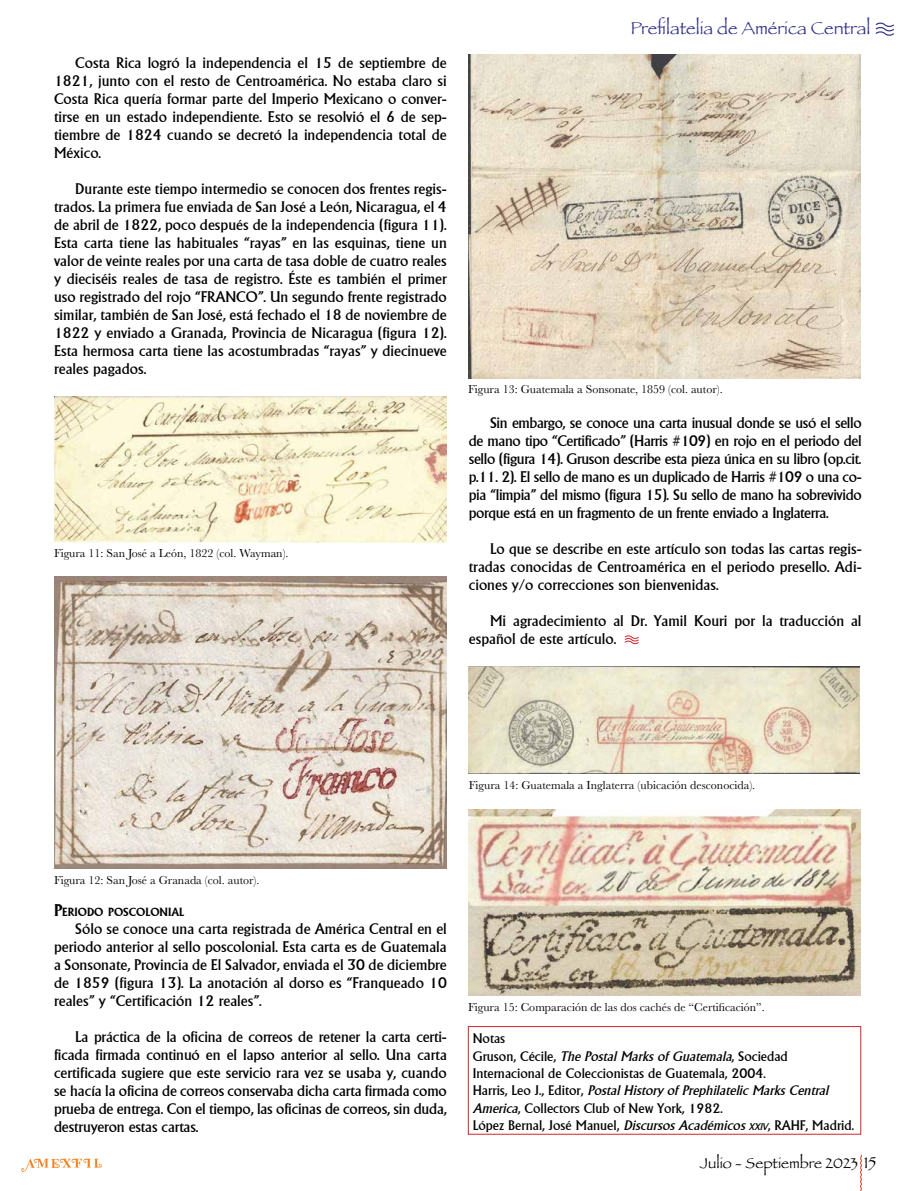
<style>
.page{position:relative;width:915px;height:1191px;background:#fff}
.page>*{position:absolute;margin:0;border:0;box-sizing:border-box;transform-origin:0 0}
.t1{font:18px "Papyrus";color:#303188}
.t2{font:15px/18px "Alberta";color:#000;text-align:justify}
.t3{font:15px "Papyrus";color:#000}
.t4{font:13.5px/17.2px "Alberta";color:#000}
.t5{font:12px "Baskerville";color:#000}
.t6{font:700 11.55px "Alberta";color:#000}
.s1{font-size:16.5px}
.s2{font-style:italic}
.s3{font-style:italic;font-size:9.45px}
</style>
<div class="page">
<svg style="left:860px;top:1155px;width:1px;height:36px"></svg>
<svg style="left:21px;top:1158px;width:81px;height:13px"></svg>
<svg style="left:875px;top:23px;width:19px;height:13px"></svg>
<img style="left:54px;top:576px;width:392px;height:292px">
<img style="left:55px;top:396px;width:391px;height:146px">
<img style="left:468px;top:54px;width:392px;height:324px">
<img style="left:468px;top:809px;width:392px;height:186px">
<img style="left:468px;top:666px;width:391px;height:108px">
<svg style="left:624px;top:635px;width:15px;height:10px"></svg>
<div style="left:468px;top:1026px;width:392px;height:108px;border:1px solid #d2232a"></div>
<p class="t2" style="left:54px;top:54px;width:394px;text-indent:21px">Costa Rica logró la independencia el 15 de septiembre de 1821, junto con el resto de Centroamérica. No estaba claro si Costa Rica quería formar parte del Imperio Mexicano o conver&shy;tirse en un estado independiente. Esto se resolvió el 6 de sep&shy;tiembre de 1824 cuando se decretó la independencia total de México.</p>
<p class="t2" style="left:54px;top:180px;width:394px;text-indent:21px">Durante este tiempo intermedio se conocen dos frentes regis&shy;trados. La primera fue enviada de San José a León, Nicaragua, el 4 de abril de 1822, poco después de la independencia (figura 11).<br>Esta carta tiene las habituales “rayas” en las esquinas, tiene un valor de veinte reales por una carta de tasa doble de cuatro reales y dieciséis reales de tasa de registro. Éste es también el primer uso registrado del rojo “FRANCO”. Un segundo frente registrado similar, también de San José, está fechado el 18 de noviembre de 1822 y enviado a Granada, Provincia de Nicaragua (figura 12).<br>Esta hermosa carta tiene las acostumbradas “rayas” y diecinueve reales pagados.</p>
<p class="t5" style="left:54px;top:546px;width:236px">Figura 11: San José a León, 1822 (col. Wayman).</p>
<p class="t1" style="left:630px;top:17px;width:241px">Prefilatelia de América Central</p>
<p class="t5" style="left:468px;top:382px;width:256px">Figura 13: Guatemala a Sonsonate, 1859 (col. autor).</p>
<p class="t2" style="left:468px;top:414px;width:394px;text-indent:21px">Sin embargo, se conoce una carta inusual donde se usó el sello de mano tipo “Certificado” (Harris #109) en rojo en el periodo del sello (figura 14). Gruson describe esta pieza única en su libro (op.cit. p.11. 2). El sello de mano es un duplicado de Harris #109 o una co&shy;pia “limpia” del mismo (figura 15). Su sello de mano ha sobrevivido porque está en un fragmento de un frente enviado a Inglaterra.</p>
<p class="t2" style="left:468px;top:540px;width:394px;text-indent:21px">Lo que se describe en este artículo son todas las cartas regis&shy;tradas conocidas de Centroamérica en el periodo presello. Adi&shy;ciones y/o correcciones son bienvenidas.</p>
<p class="t2" style="left:468px;top:612px;width:394px;text-indent:21px">Mi agradecimiento al Dr. Yamil Kouri por la traducción al español de este artículo.</p>
<p class="t5" style="left:468px;top:777px;width:288px">Figura 14: Guatemala a Inglaterra (ubicación desconocida).</p>
<p class="t5" style="left:54px;top:872px;width:207px">Figura 12: San José a Granada (col. autor).</p>
<p class="t6" style="left:54px;top:905px;width:131px"><span class="s1">P</span>ERIODO POSCOLONIAL</p>
<p class="t2" style="left:54px;top:919px;width:394px;text-indent:21px">Sólo se conoce una carta registrada de América Central en el periodo anterior al sello poscolonial. Esta carta es de Guatemala a Sonsonate, Provincia de El Salvador, enviada el 30 de diciembre de 1859 (figura 13). La anotación al dorso es “Franqueado 10 reales” y “Certificación 12 reales”.</p>
<p class="t2" style="left:54px;top:1027px;width:394px;text-indent:21px">La práctica de la oficina de correos de retener la carta certi&shy;ficada firmada continuó en el lapso anterior al sello. Una carta certificada sugiere que este servicio rara vez se usaba y, cuando se hacía la oficina de correos conservaba dicha carta firmada como prueba de entrega. Con el tiempo, las oficinas de correos, sin duda, destruyeron estas cartas.</p>
<p class="t5" style="left:468px;top:999px;width:298px">Figura 15: Comparación de las dos cachés de “Certificación”.</p>
<p class="t4" style="left:472px;top:1030px;width:383px">Notas<br>Gruson, Cécile, <span class="s2">The Postal Marks of Guatemala</span>, Sociedad Internacional de Coleccionistas de Guatemala, 2004.<br>Harris, Leo J., Editor, <span class="s2">Postal History of Prephilatelic Marks Central America</span>, Collectors Club of New York, 1982.<br>López Bernal, José Manuel, <span class="s2">Discursos Académicos</span> <span class="s3">XXIV</span>, RAHF, Madrid.</p>
<p class="t3" style="left:699px;top:1154px;width:178px">Julio - Septiembre 2023 <span class="s1">15</span></p>
</div>
